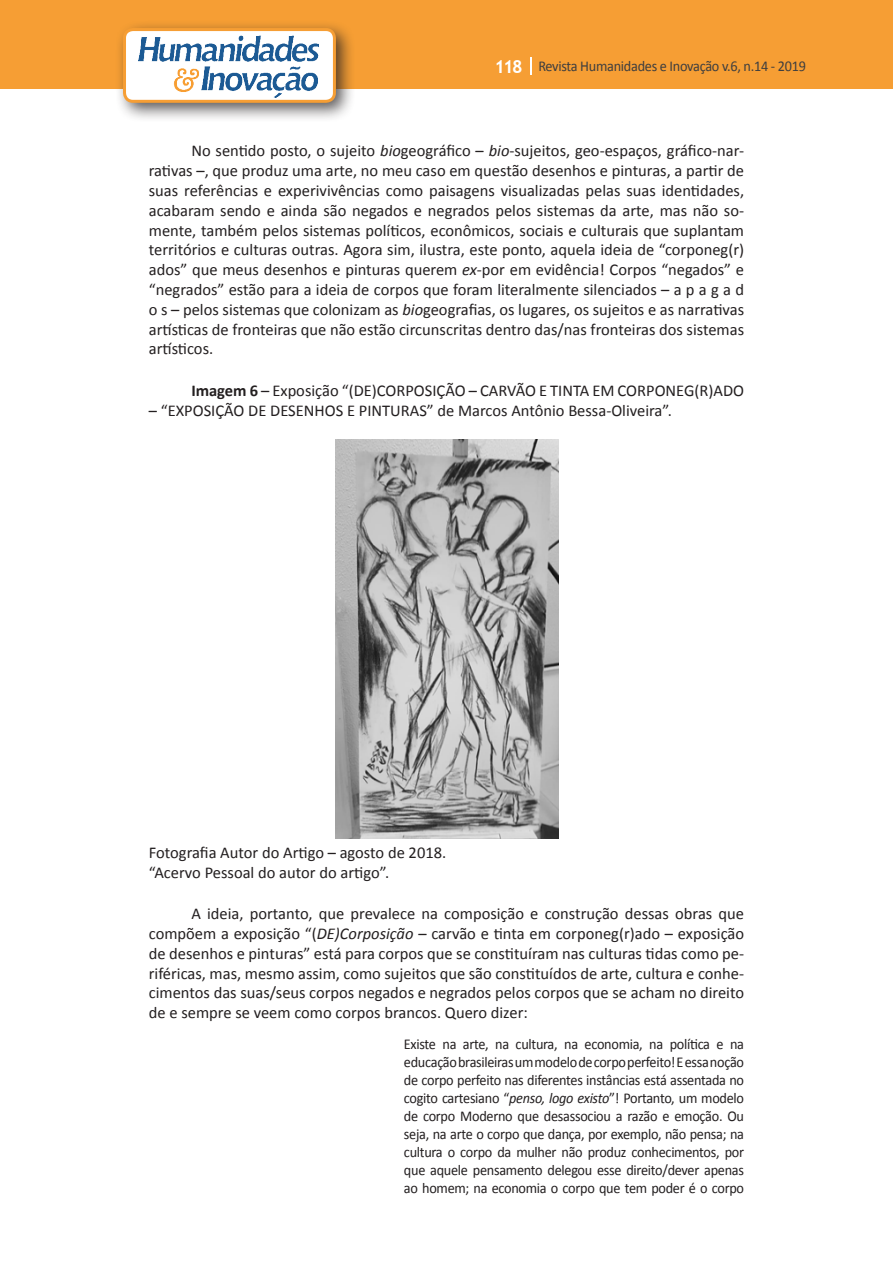
<style>
.page{position:relative;width:893px;height:1263px;background:#fff}
.page>*{position:absolute;margin:0;border:0;box-sizing:border-box;transform-origin:0 0}
.Texto{font:16.5px/19.8px "Calibri";color:#231f20;text-align:justify}
.citacao{font:15px/18px "Calibri";letter-spacing:-.02em;color:#231f20;text-align:justify;scale:.95 1}
.t1{font:15px "Calibri";letter-spacing:-.02em;color:#3e3e3f;scale:.95 1}
.s1{font-family:"Trebuchet MS";font-weight:700;font-size:18px;color:#fff}
.s2{font-style:italic}
.s3{font-weight:700}
</style>
<div class="page">
<div style="left:0;top:0;width:893px;height:88px;background:#f69e34"></div>
<svg style="left:530px;top:57px;width:2px;height:18px"></svg>
<div style="left:115px;top:20px;width:241px;height:103px;background:#231f20;opacity:.75"></div>
<div style="left:125px;top:30px;width:209px;height:71px;background:#fff;border-radius:9px"></div>
<img style="left:138px;top:35px;width:181px;height:62px">
<div style="left:123px;top:28px;width:213px;height:75px;border:3px solid #f69e34;border-radius:9px"></div>
<img style="left:335px;top:439px;width:223px;height:399px">
<p class="t1" style="left:495px;top:57px;width:329px"><span class="s1">118</span> Revista Humanidades e Inovação v.6, n.14 - 2019</p>
<p class="Texto" style="left:149px;top:141px;width:597px;text-indent:43px">No sentido posto, o sujeito <span class="s2">bio</span>geográfico – <span class="s2">bio</span>-sujeitos, geo-espaços, gráfico-nar&shy;rativas –, que produz uma arte, no meu caso em questão desenhos e pinturas, a partir de suas referências e experivivências como paisagens visualizadas pelas suas identidades, acabaram sendo e ainda são negados e negrados pelos sistemas da arte, mas não so&shy;mente, também pelos sistemas políticos, econômicos, sociais e culturais que suplantam territórios e culturas outras. Agora sim, ilustra, este ponto, aquela ideia de “corponeg(r) ados” que meus desenhos e pinturas querem <span class="s2">ex</span>-por em evidência! Corpos “negados” e “negrados” estão para a ideia de corpos que foram literalmente silenciados – a p a g a d o s – pelos sistemas que colonizam as <span class="s2">bio</span>geografias, os lugares, os sujeitos e as narrativas artísticas de fronteiras que não estão circunscritas dentro das/nas fronteiras dos sistemas artísticos.</p>
<p class="Texto" style="left:191px;top:380px;width:554px"><span class="s3">Imagem 6</span> – Exposição “(DE)CORPOSIÇÃO – CARVÃO E TINTA EM CORPONEG(R)ADO</p>
<p class="Texto" style="left:149px;top:400px;width:525px">– “EXPOSIÇÃO DE DESENHOS E PINTURAS” de Marcos Antônio Bessa-Oliveira”.</p>
<p class="Texto" style="left:149px;top:843px;width:299px">Fotografia Autor do Artigo – agosto de 2018.</p>
<p class="Texto" style="left:149px;top:862px;width:242px">“Acervo Pessoal do autor do artigo”.</p>
<p class="Texto" style="left:149px;top:904px;width:597px;text-indent:43px">A ideia, portanto, que prevalece na composição e construção dessas obras que compõem a exposição “(<span class="s2">DE)Corposição</span> – carvão e tinta em corponeg(r)ado – exposição de desenhos e pinturas” está para corpos que se constituíram nas culturas tidas como pe&shy;riféricas, mas, mesmo assim, como sujeitos que são constituídos de arte, cultura e conhe&shy;cimentos das suas/seus corpos negados e negrados pelos corpos que se acham no direito de e sempre se veem como corpos brancos. Quero dizer:</p>
<p class="citacao" style="left:404px;top:1035px;width:360px">Existe na arte, na cultura, na economia, na política e na educação brasileiras um modelo de corpo perfeito! E essa noção de corpo perfeito nas diferentes instâncias está assentada no cogito cartesiano “<span class="s2">penso, logo existo</span>”! Portanto, um modelo de corpo Moderno que desassociou a razão e emoção. Ou seja, na arte o corpo que dança, por exemplo, não pensa; na cultura o corpo da mulher não produz conhecimentos, por que aquele pensamento delegou esse direito/dever apenas ao homem; na economia o corpo que tem poder é o corpo</p>
</div>
